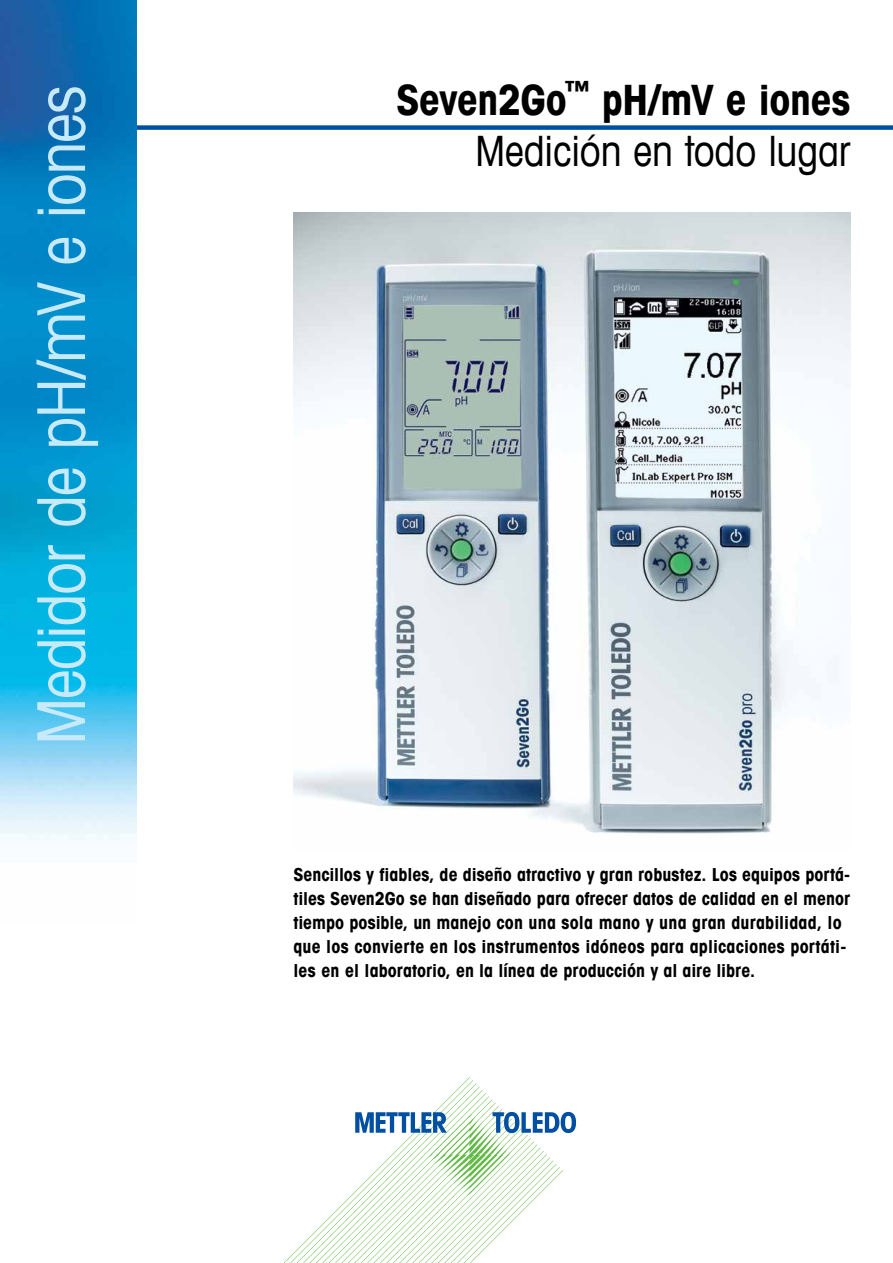
<style>
.page{position:relative;width:893px;height:1263px;background:#fff}
.page>*{position:absolute;margin:0;border:0;box-sizing:border-box;transform-origin:0 0}
.t1{font:condensed 66px "Avant Garde Com";letter-spacing:-.02em;color:#c7eafb}
.t2{font:700 condensed 42px/51px "Avant Garde Com";letter-spacing:-.01em;color:#000;text-align:right}
.t3{font:700 condensed 18px/24px "Avant Garde Com";letter-spacing:.005em;color:#000}
.s1{font-weight:400}
</style>
<div class="page">
<div style="left:111px;top:125px;width:782px;height:5px;background:#004fa3"></div>
<img style="left:0;top:0;width:136px;height:840px">
<svg style="left:284px;top:1077px;width:292px;height:186px"></svg>
<img style="left:293px;top:213px;width:557px;height:621px">
<h1 class="t1" style="left:21px;top:745px;width:661px;rotate:-90deg">Medidor de pH/mV e iones</h1>
<h2 class="t2" style="left:396px;top:74px;width:456px">Seven2Go<sup>™</sup> pH/mV e iones<br><span class="s1">Medición en todo lugar</span></h2>
<p class="t3" style="left:293px;top:862px;width:558px">Sencillos y fiables, de diseño atractivo y gran robustez. Los equipos portá&shy;tiles Seven2Go se han diseñado para ofrecer datos de calidad en el menor tiempo posible, un manejo con una sola mano y una gran durabilidad, lo que los convierte en los instrumentos idóneos para aplicaciones portáti&shy;les en el laboratorio, en la línea de producción y al aire libre.</p>
</div>
